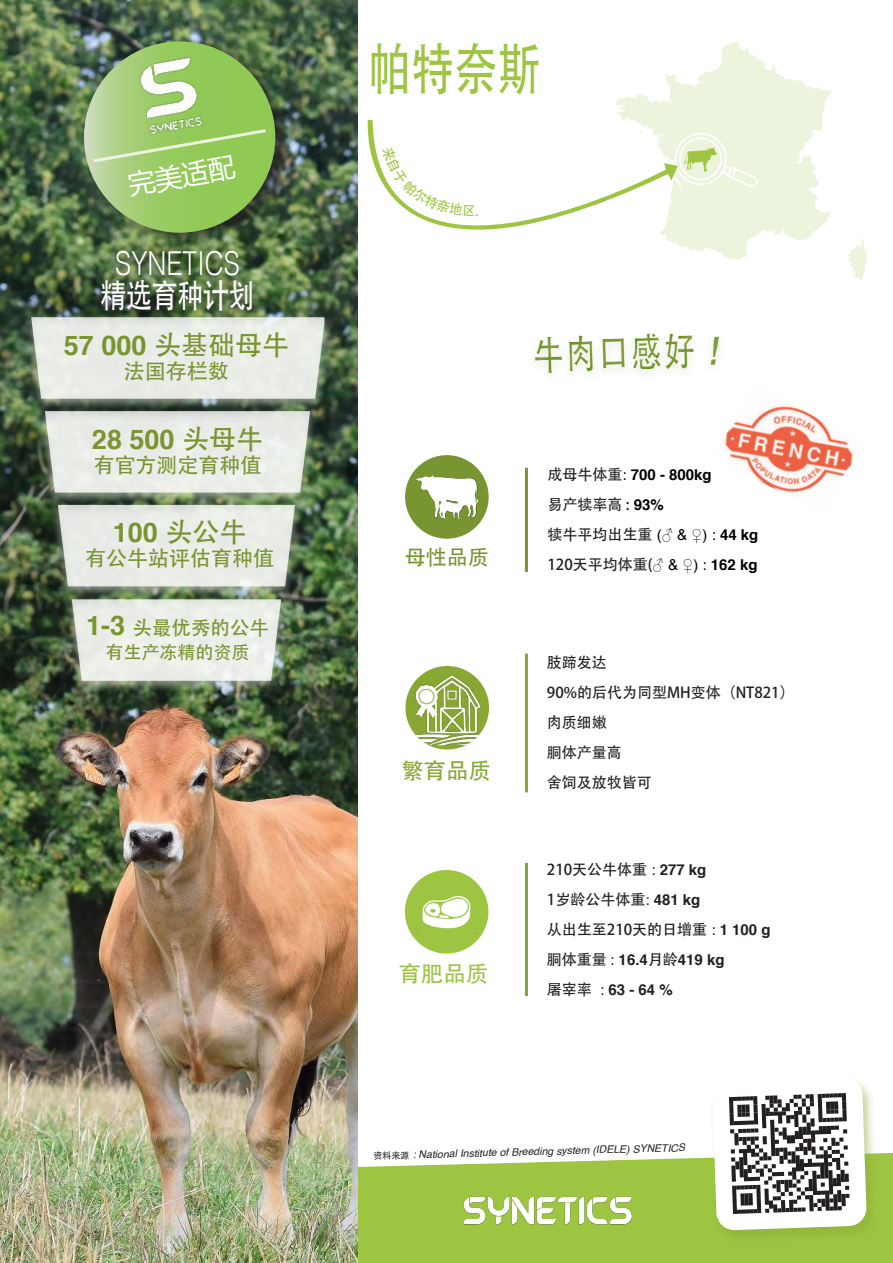
<style>
.page{position:relative;width:893px;height:1263px;background:#fff}
.page>*{position:absolute;margin:0;border:0;box-sizing:border-box;transform-origin:0 0}
.t1{font:56.1px "Adobe Heiti Std";color:#9dc542;scale:.77 1}
.t2{font:39px "Adobe Heiti Std";color:#82a13f;scale:.8 1}
.t3{font:300 33px "Helvetica";color:#fff;scale:.8 1}
.t4{font:33px "Adobe Heiti Std";letter-spacing:-.03em;color:#fff;scale:.8 1}
.t5{font:700 27px "Helvetica";color:#789531}
.t6{font:27px "Microsoft Ya Hei";color:#fff}
.t7{font:22.5px "Adobe Heiti Std";color:#89a833}
.t8{font:22.5px "Adobe Heiti Std";color:#9dc542}
.t9{font:21px "Adobe Heiti Std";color:#789531}
.t10{font:19.5px "Adobe Heiti Std";color:#789531}
.t11{font:18px "Adobe Heiti Std";color:#789531}
.t12{font:15px/30px "Adobe Heiti Std";color:#231f20}
.t13{font:700 15px/30px "Helvetica";color:#231f20}
.t14{font:700 15px "Helvetica";color:#000001}
.t15{font:italic 10.5px "Helvetica";color:#231f20}
.t16{font:9px "Adobe Heiti Std";color:#231f20}
.s1{font-family:"Adobe Heiti Std";font-weight:400}
.s2{font-family:"Helvetica";font-weight:700;font-size:27px}
.s3{font-family:"Helvetica";font-weight:700;font-style:italic}
.s4{font-family:"Adobe Heiti Std";font-weight:400;color:#231f20}
.s5{font-weight:400}
.s6{font-family:"Helvetica";font-weight:700;color:#000001}
.s7{font-family:"Helvetica";color:#000001}
.s8{font-family:"Arial";color:#000001}
.s9{font-family:"Helvetica"}
.s10{font-family:"Helvetica";font-weight:700}
</style>
<div class="page">
<img style="left:723px;top:405px;width:131px;height:90px">
<svg style="left:357px;top:1153px;width:536px;height:110px;background:#a6ca53"></svg>
<img style="left:0;top:0;width:357px;height:1263px">
<img style="left:616px;top:41px;width:251px;height:239px">
<div style="left:94px;top:248px;width:165px;height:75px;background:#231f20;opacity:.75"></div>
<div style="left:81px;top:36px;width:208px;height:208px;background:#231f20;opacity:.75"></div>
<svg style="left:84px;top:41px;width:191px;height:192px;background:#9bcb68"></svg>
<img style="left:128px;top:48px;width:86px;height:79px">
<svg style="left:90px;top:127px;width:179px;height:37px;background:#a3cf73"></svg>
<hr style="left:525px;top:468px;width:3px;height:104px;background:#789531">
<hr style="left:525px;top:653px;width:3px;height:139px;background:#89a833">
<hr style="left:525px;top:863px;width:3px;height:133px;background:#82a13f">
<div style="left:405px;top:455px;width:84px;height:84px;background:#789531;border-radius:50%"></div>
<div style="left:405px;top:666px;width:84px;height:83px;background:#89a833;border-radius:50%"></div>
<img style="left:405px;top:675px;width:84px;height:72px">
<div style="left:405px;top:870px;width:83px;height:83px;background:#9dc542;border-radius:50%"></div>
<div style="left:37px;top:407px;width:281px;height:98px;background:#dde3cc;opacity:.75"></div>
<svg style="left:45px;top:411px;width:265px;height:82px;background:#e3e6e0"></svg>
<div style="left:64px;top:595px;width:225px;height:98px;background:#dde3cc;opacity:.75"></div>
<svg style="left:72px;top:599px;width:209px;height:82px;background:#e4e8e1"></svg>
<img style="left:417px;top:476px;width:61px;height:42px">
<img style="left:422px;top:895px;width:49px;height:34px">
<div style="left:23px;top:313px;width:309px;height:98px;background:#dde3cc;opacity:.75"></div>
<svg style="left:31px;top:317px;width:293px;height:82px;background:#e4e7e1"></svg>
<div style="left:50px;top:501px;width:253px;height:98px;background:#dde3cc;opacity:.75"></div>
<svg style="left:58px;top:505px;width:237px;height:81px;background:#e2e5e0"></svg>
<svg style="left:351px;top:120px;width:327px;height:205px"></svg>
<svg style="left:519px;top:312px;width:201px;height:63px"></svg>
<img style="left:454px;top:1190px;width:185px;height:41px">
<div style="left:709px;top:1076px;width:169px;height:169px;background:#89a833;opacity:.49"></div>
<svg style="left:712px;top:1076px;width:155px;height:154px"></svg>
<svg style="left:381px;top:146px;width:97px;height:70px"></svg>
<h3 class="t6" style="left:125px;top:167px;width:109px;rotate:-10deg">完美适配</h3>
<h3 class="t3" style="left:115px;top:243px;width:157px">SYNETICS</h3>
<h3 class="t4" style="left:100px;top:277px;width:195px">精选育种计划</h3>
<h3 class="t5" style="left:64px;top:323px;width:227px">57 000 <span class="s1">头基础母牛</span></h3>
<h3 class="t9" style="left:124px;top:358px;width:106px">法国存栏数</h3>
<h3 class="t5" style="left:92px;top:417px;width:173px">28 500 <span class="s1">头母牛</span></h3>
<h3 class="t9" style="left:94px;top:452px;width:170px">有官方测定育种值</h3>
<h3 class="t5" style="left:113px;top:510px;width:135px">100 <span class="s1">头公牛</span></h3>
<h3 class="t9" style="left:85px;top:545px;width:190px">有公牛站评估育种值</h3>
<h3 class="t10" style="left:86px;top:616px;width:185px"><span class="s2">1-3</span> 头最优秀的公牛</h3>
<p class="t11" style="left:106px;top:641px;width:146px">有生产冻精的资质</p>
<h1 class="t1" style="left:368px;top:36px;width:226px">帕特奈斯</h1>
<h3 class="t9" style="left:405px;top:545px;width:85px">母性品质</h3>
<h3 class="t7" style="left:401px;top:757px;width:91px">繁育品质</h3>
<h3 class="t8" style="left:398px;top:960px;width:91px">育肥品质</h3>
<h2 class="t2" style="left:532px;top:333px;width:232px;rotate:-2deg">牛肉口感好 <span class="s3">!</span></h2>
<p class="t14" style="left:547px;top:462px;width:166px"><span class="s4">成母牛体重</span><span class="s5">:</span> 700 - 800kg</p>
<p class="t12" style="left:547px;top:490px;width:212px">易产犊率高 : <span class="s6">93%<br></span>犊牛平均出生重 <span class="s7">(</span><span class="s8">♂ &amp; ♀</span><span class="s7">) :</span> <span class="s6">44 kg<br></span>120天平均体重(<span class="s8">♂ &amp; ♀</span><span class="s7">) :</span> <span class="s6">162 kg</span></p>
<p class="t12" style="left:547px;top:647px;width:249px">肢蹄发达<br>90%的后代为同型MH变体（NT821）肉质细嫩<br>胴体产量高<br>舍饲及放牧皆可</p>
<p class="t12" style="left:547px;top:855px;width:225px">210天公牛体重 <span class="s9">:</span> <span class="s10">277 kg<br></span>1岁龄公牛体重<span class="s9">:</span> <span class="s10">481 kg<br></span>从出生至210天的日增重 <span class="s9">:</span> <span class="s10">1 100 g</span></p>
<p class="t13" style="left:547px;top:945px;width:179px"><span class="s1">胴体重量</span> <span class="s5">:</span> 16.4<span class="s1">月龄</span>419 kg<span class="s1">屠宰率</span> <span class="s5">:</span> 63 - 64 %</p>
<p class="t16" style="left:373px;top:1151px;width:37px;rotate:-2deg">资料来源</p>
<p class="t15" style="left:413px;top:1145px;width:274px;rotate:-1deg">: National Institute of Breeding system (IDELE) SYNETICS</p>
</div>
